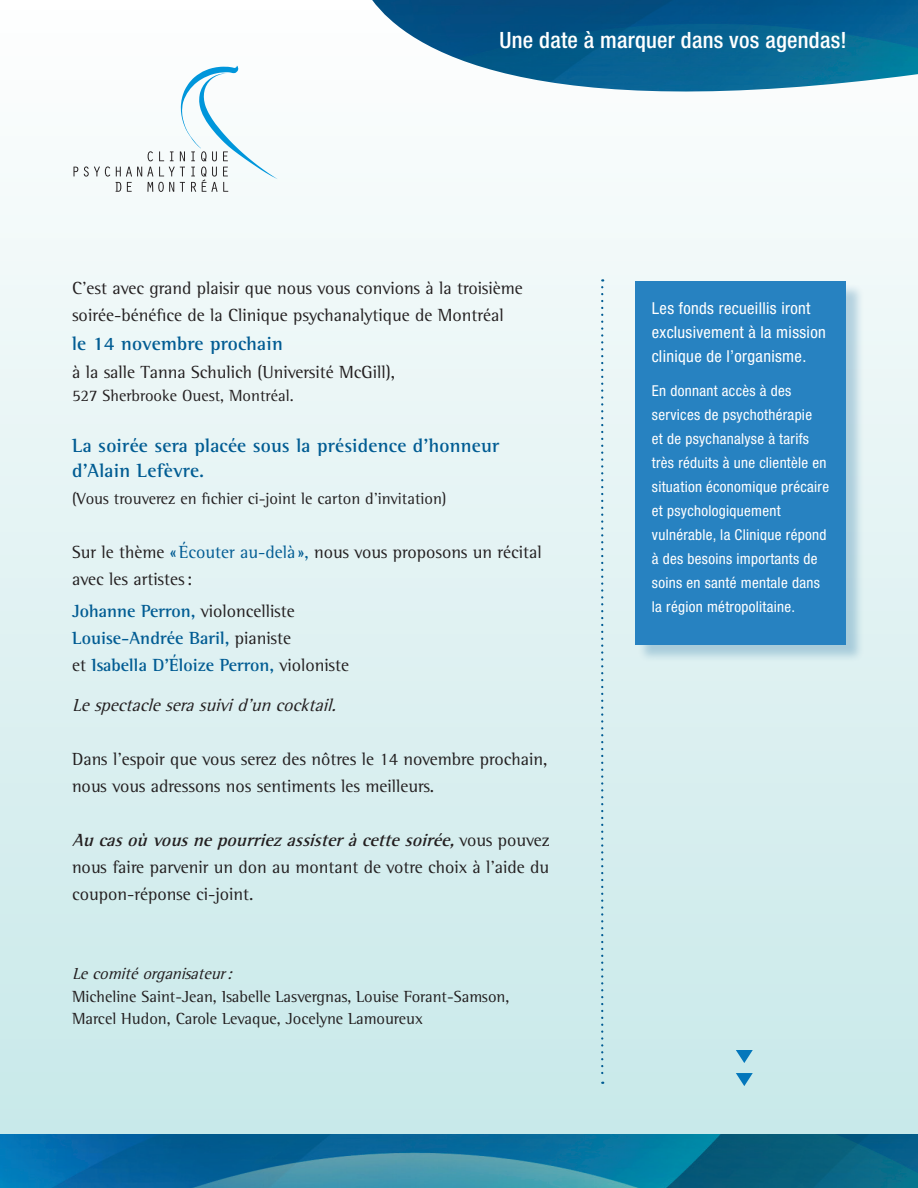
<style>
.page{position:relative;width:918px;height:1188px;background:#fff}
.page>*{position:absolute;margin:0;border:0;box-sizing:border-box;transform-origin:0 0}
.t1{font:500 condensed 22.5px "Helvetica Neue LT Std";letter-spacing:.01em;color:#fff}
.t2{font:700 19.5px/25.5px "Rotis Semi Serif";letter-spacing:.01em;color:#015c93}
.t3{font:18px/27px "Rotis Semi Serif";color:#231f20}
.t4{font:700 18px "Rotis Semi Serif";color:#015c93}
.t5{font:italic 18px "Rotis Semi Serif";color:#231f20}
.t6{font:16.5px/22.5px "Rotis Semi Serif";color:#231f20}
.t7{font:condensed 16.5px/24px "Helvetica Neue LT Std";letter-spacing:.02em;color:#fff}
.t8{font:condensed 15px/24px "Helvetica Neue LT Std";letter-spacing:.02em;color:#fff}
.s1{color:#015c93}
.s2{font-weight:400;color:#231f20}
.s3{font-weight:700;font-style:italic}
.s4{font-style:italic}
</style>
<div class="page">
<div style="left:0;top:0;width:918px;height:1188px;background:linear-gradient(to bottom,#fefefe,#c5e7e8)"></div>
<img style="left:0;top:1134px;width:918px;height:54px">
<svg style="left:74px;top:167px;width:4px;height:9px"></svg>
<svg style="left:84px;top:166px;width:26px;height:11px"></svg>
<svg style="left:116px;top:66px;width:162px;height:126px"></svg>
<div style="left:638px;top:283px;width:226px;height:380px;background:#015c93;opacity:.25"></div>
<div style="left:635px;top:281px;width:211px;height:363px;background:#2782c1"></div>
<svg style="left:601px;top:279px;width:2px;height:805px"></svg>
<img style="left:372px;top:0;width:546px;height:93px">
<svg style="left:736px;top:1050px;width:17px;height:13px"></svg>
<svg style="left:736px;top:1073px;width:17px;height:13px"></svg>
<p class="t1" style="left:500px;top:27px;width:349px">Une date à marquer dans vos agendas!</p>
<p class="t3" style="left:72px;top:275px;width:452px">C’est avec grand plaisir que nous vous convions à la troisième soirée-bénéfice de la Clinique psychanalytique de Montréal</p>
<p class="t2" style="left:72px;top:330px;width:212px">le 14 novembre prochain</p>
<p class="t3" style="left:72px;top:359px;width:325px">à la salle Tanna Schulich (Université McGill),</p>
<p class="t6" style="left:72px;top:384px;width:223px">527 Sherbrooke Ouest, Montréal.</p>
<p class="t2" style="left:72px;top:432px;width:429px">La soirée sera placée sous la présidence d’honneur d’Alain Lefèvre.</p>
<p class="t6" style="left:72px;top:487px;width:376px">(Vous trouverez en fichier ci-joint le carton d’invitation)</p>
<p class="t3" style="left:72px;top:538px;width:471px">Sur le thème <span class="s1">«Écouter au-delà »,</span> nous vous proposons un récital avec les artistes:</p>
<p class="t4" style="left:72px;top:600px;width:224px">Johanne Perron, <span class="s2">violoncelliste</span></p>
<p class="t4" style="left:72px;top:627px;width:221px">Louise-Andrée Baril, <span class="s2">pianiste</span></p>
<p class="t4" style="left:72px;top:654px;width:279px"><span class="s2">et</span> Isabella D’Éloize Perron, <span class="s2">violoniste</span></p>
<p class="t5" style="left:72px;top:694px;width:271px">Lespectacleserasuivid’uncocktail.</p>
<p class="t3" style="left:72px;top:746px;width:477px">Dans l’espoir que vous serez des nôtres le 14 novembre prochain, nous vous adressons nos sentiments les meilleurs.</p>
<p class="t3" style="left:72px;top:827px;width:479px;text-align:justify"><span class="s3">Aucasoùvousnepourriezassisteràcettesoirée,</span>v o u s p o u v e z nous faire parvenir un don au montant de votre choix à l’aide du coupon-réponse ci-joint.</p>
<p class="t6" style="left:72px;top:962px;width:439px"><span class="s4">Lecomitéorganisateur:<br></span>Micheline Saint-Jean, Isabelle Lasvergnas, Louise Forant-Samson,<br>Marcel Hudon, Carole Levaque, Jocelyne Lamoureux</p>
<p class="t7" style="left:652px;top:296px;width:175px">Les fonds recueillis iront exclusivement à la mission clinique de l’organisme.</p>
<p class="t8" style="left:652px;top:379px;width:179px">En donnant accès à des services de psychothérapie<br>et de psychanalyse à tarifs très réduits à une clientèle en situation économique précaire et psychologiquement vulnérable, la Clinique répond à des besoins importants de soins en santé mentale dans la région métropolitaine.</p>
</div>
